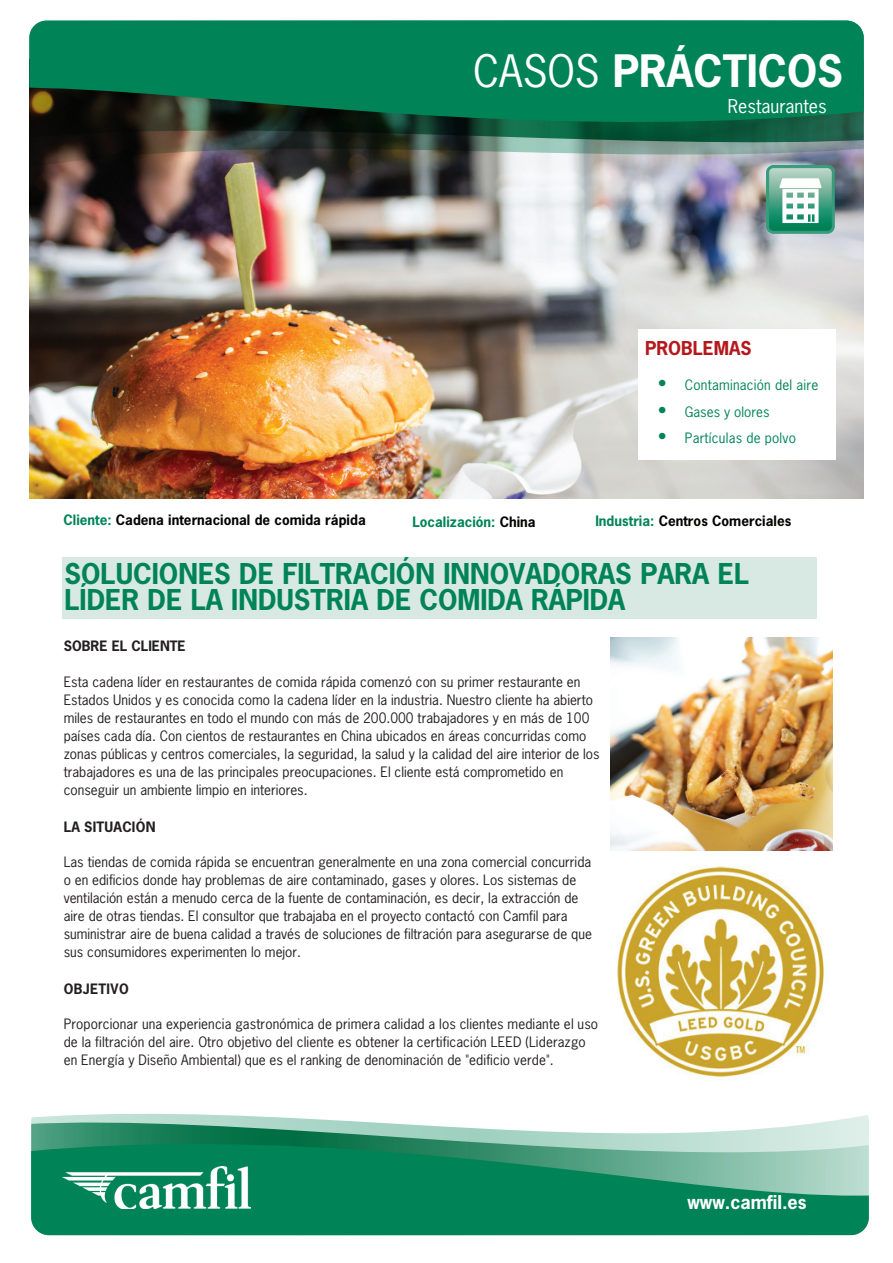
<style>
.page{position:relative;width:893px;height:1263px;background:#fff}
.page>*{position:absolute;margin:0;border:0;box-sizing:border-box;transform-origin:0 0}
.t1{font:700 42px "News Gothic Std";color:#fff}
.t2{font:700 27px/26.2px "News Gothic Std";color:#008457}
.t3{font:700 18px "News Gothic Std";color:#fff}
.t4{font:18px "News Gothic Std";color:#fff}
.t5{font:700 18px "News Gothic Std";color:#b4181d}
.t6{font:13.5px/18px "News Gothic Std";color:#231f20}
.t7{font:700 13.5px "News Gothic Std";color:#040503}
.t8{font:13.5px "News Gothic Std";letter-spacing:.015em;color:#008457}
.t9{font:700 13.5px "News Gothic Std";letter-spacing:.02em;color:#231f20}
.t10{font:700 13.5px "News Gothic Std";color:#008457}
.t11{font:700 13.5px "News Gothic Std";color:#231f20}
.s1{font-weight:400}
.s2{font-size:18px}
.s3{color:#008457}
.s4{color:#040503}
</style>
<div class="page">
<div style="left:62px;top:557px;width:755px;height:62px;background:#d7e9e2"></div>
<img style="left:29px;top:181px;width:835px;height:318px">
<svg style="left:31px;top:1115px;width:838px;height:120px;background:#41a17f"></svg>
<img style="left:29px;top:21px;width:835px;height:160px">
<img style="left:62px;top:1166px;width:188px;height:43px">
<div style="left:638px;top:329px;width:198px;height:130px;background:#fff"></div>
<img style="left:617px;top:866px;width:208px;height:211px">
<img style="left:611px;top:638px;width:221px;height:213px">
<img style="left:766px;top:166px;width:68px;height:68px">
<h1 class="t1" style="left:473px;top:44px;width:372px"><span class="s1">CASOS</span> PRÁCTICOS</h1>
<h3 class="t4" style="left:728px;top:94px;width:100px">Restaurantes</h3>
<h3 class="t5" style="left:645px;top:336px;width:108px">PROBLEMAS</h3>
<p class="t8" style="left:658px;top:376px;width:162px"><span class="s2">•</span> Contaminación del aire</p>
<p class="t8" style="left:658px;top:403px;width:113px"><span class="s2">•</span> Gases y olores</p>
<p class="t8" style="left:658px;top:429px;width:140px"><span class="s2">•</span> Partículas de polvo</p>
<p class="t7" style="left:63px;top:511px;width:304px"><span class="s3">Cliente:</span> Cadena internacional de comida rápida</p>
<p class="t10" style="left:412px;top:513px;width:125px">Localización: <span class="s4">China</span></p>
<p class="t7" style="left:595px;top:512px;width:197px"><span class="s3">Industria:</span> Centros Comerciales</p>
<h2 class="t2" style="left:65px;top:560px;width:686px">SOLUCIONES DE FILTRACIÓN INNOVADORAS PARA EL<br>LÍDER DE LA INDUSTRIA DE COMIDA RÁPIDA</h2>
<p class="t11" style="left:64px;top:637px;width:123px">SOBRE EL CLIENTE</p>
<p class="t6" style="left:64px;top:673px;width:537px">Esta cadena líder en restaurantes de comida rápida comenzó con su primer restaurante en Estados Unidos y es conocida como la cadena líder en la industria. Nuestro cliente ha abierto miles de restaurantes en todo el mundo con más de 200.000 trabajadores y en más de 100 países cada día. Con cientos de restaurantes en China ubicados en áreas concurridas como zonas públicas y centros comerciales, la seguridad, la salud y la calidad del aire interior de los trabajadores es una de las principales preocupaciones. El cliente está comprometido en conseguir un ambiente limpio en interiores.</p>
<p class="t9" style="left:64px;top:817px;width:93px">LA SITUACIÓN</p>
<p class="t6" style="left:64px;top:853px;width:530px">Las tiendas de comida rápida se encuentran generalmente en una zona comercial concurrida o en edificios donde hay problemas de aire contaminado, gases y olores. Los sistemas de ventilación están a menudo cerca de la fuente de contaminación, es decir, la extracción de aire de otras tiendas. El consultor que trabajaba en el proyecto contactó con Camfil para suministrar aire de buena calidad a través de soluciones de filtración para asegurarse de que sus consumidores experimenten lo mejor.</p>
<p class="t9" style="left:64px;top:979px;width:67px">OBJETIVO</p>
<p class="t6" style="left:64px;top:1015px;width:536px">Proporcionar una experiencia gastronómica de primera calidad a los clientes mediante el uso de la filtración del aire. Otro objetivo del cliente es obtener la certificación LEED (Liderazgo en Energía y Diseño Ambiental) que es el ranking de denominación de "edificio verde".</p>
<h3 class="t3" style="left:687px;top:1190px;width:121px">www.camfil.es</h3>
</div>
